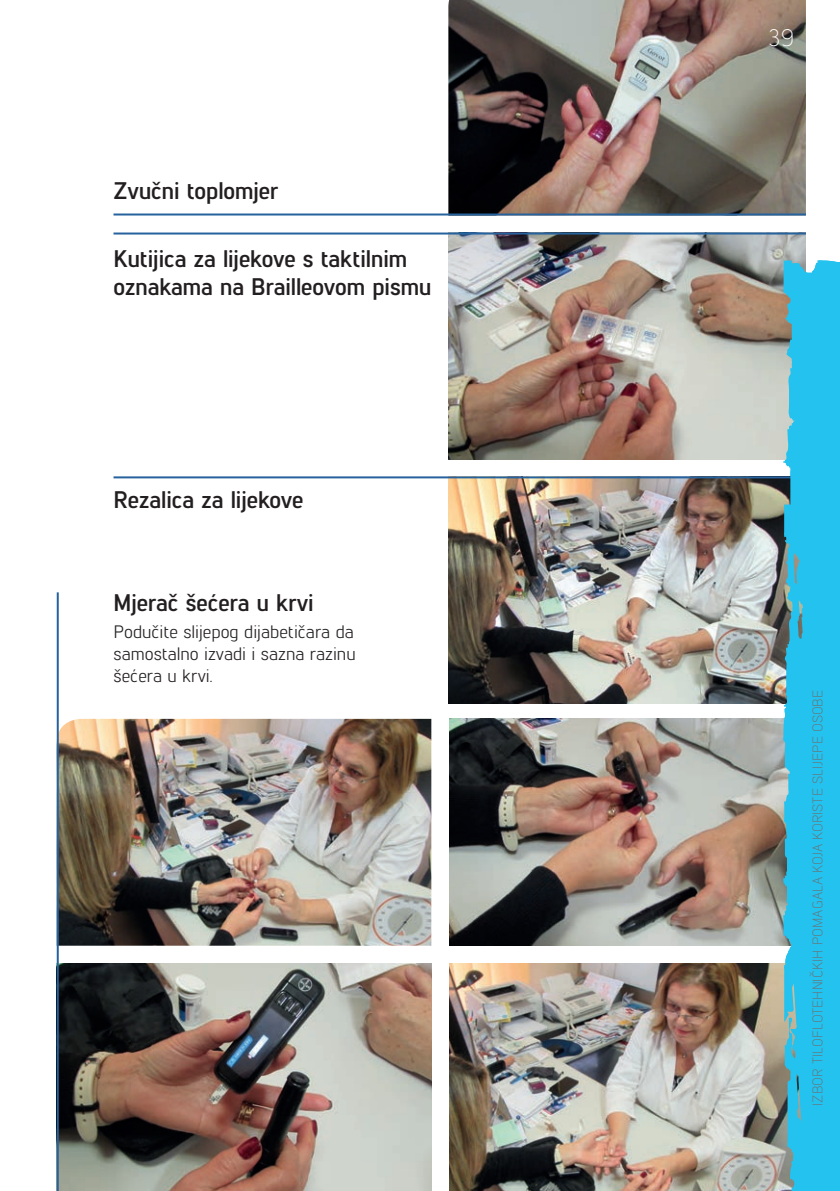
<style>
.page{position:relative;width:840px;height:1191px;background:#fff}
.page>*{position:absolute;margin:0;border:0;box-sizing:border-box;transform-origin:0 0}
.t1{font:700 24px/28.8px "Lintel";color:#231f20}
.t2{font:300 24px "Lintel";color:#fff}
.t3{font:18px/21.6px "Lintel";color:#231f20;text-align:justify}
.t4{font:300 14px "Lintel";color:#6c6d70}
</style>
<div class="page">
<img style="left:448px;top:234px;width:357px;height:225px">
<img style="left:448px;top:478px;width:334px;height:225px">
<img style="left:449px;top:719px;width:333px;height:226px">
<img style="left:449px;top:963px;width:333px;height:228px">
<img style="left:448px;top:0;width:357px;height:213px">
<img style="left:59px;top:719px;width:372px;height:226px">
<img style="left:59px;top:963px;width:372px;height:228px">
<hr style="left:113px;top:213px;width:692px;height:2px;background:#26629d">
<hr style="left:113px;top:232px;width:692px;height:2px;background:#26629d">
<hr style="left:113px;top:476px;width:692px;height:2px;background:#26629d">
<svg style="left:782px;top:255px;width:57px;height:936px;background:#31bde3"></svg>
<hr style="left:57px;top:592px;width:2px;height:599px;background:#26629d">
<p class="t1" style="left:113px;top:175px;width:166px">Zvučni toplomjer</p>
<p class="t1" style="left:113px;top:242px;width:319px">Kutijica za lijekove s taktilnim oznakama na Brailleovom pismu</p>
<p class="t1" style="left:113px;top:483px;width:191px">Rezalica za lijekove</p>
<p class="t1" style="left:113px;top:587px;width:201px">Mjerač šećera u krvi</p>
<p class="t3" style="left:113px;top:620px;width:243px">Podučite slijepog dijabetičara da samostalno izvadi i sazna razinu šećera u krvi.</p>
<p class="t2" style="left:768px;top:22px;width:27px">39</p>
<p class="t4" style="left:807px;top:1106px;width:417px;rotate:-90deg">IZBOR TILOFLOTEHNIČKIH POMAGALA KOJA KORISTE SLIJEPE OSOBE</p>
</div>
